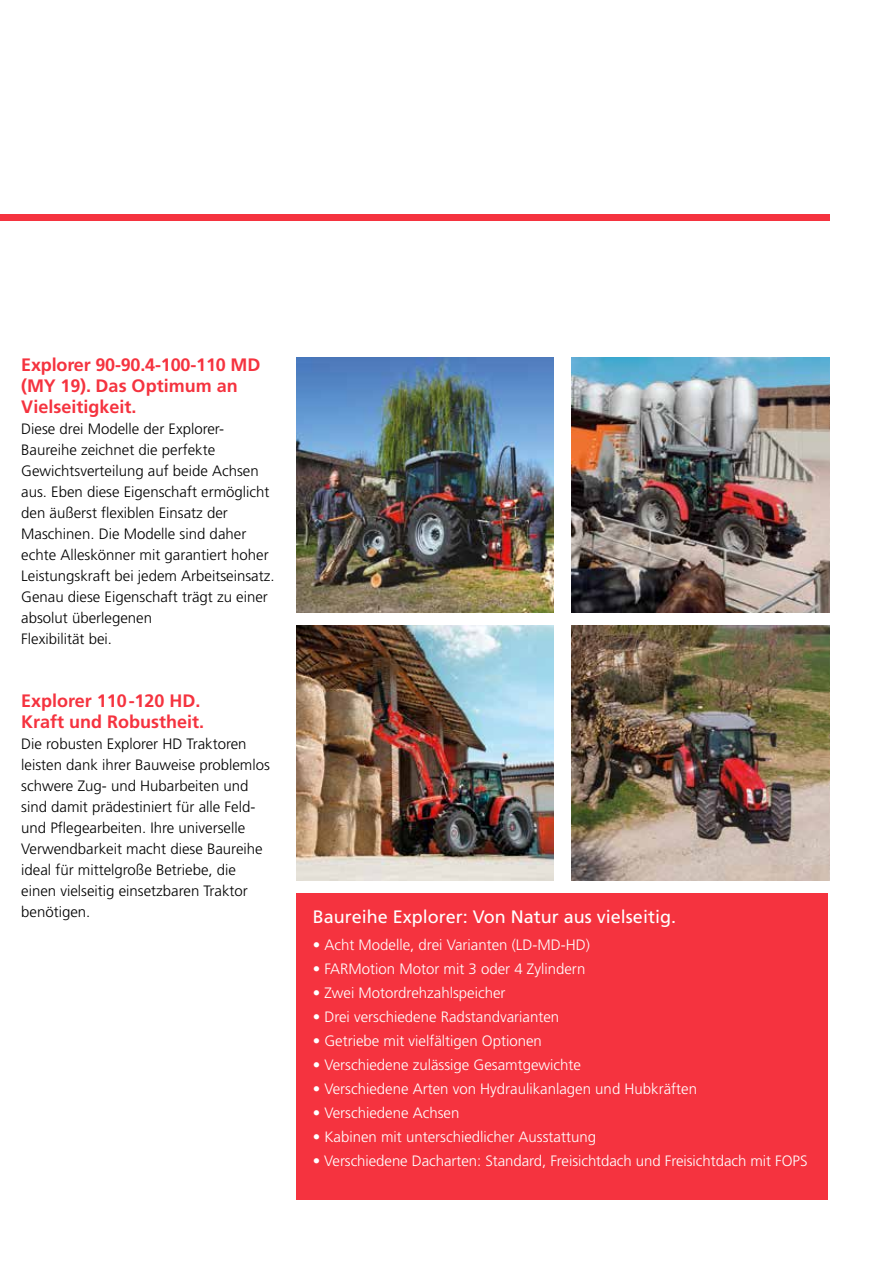
<style>
.page{position:relative;width:893px;height:1263px;background:#fff}
.page>*{position:absolute;margin:0;border:0;box-sizing:border-box;transform-origin:0 0}
.t1{font:700 18px/21px "Frutiger LT";color:#f5333f}
.t2{font:18px "Frutiger LT";color:#fff}
.t3{font:300 15px/21px "Frutiger LT";color:#000}
.t4{font:300 15px "Frutiger LT";color:#fff}
</style>
<div class="page">
<div style="left:0;top:214px;width:829px;height:6px;background:#f5333f"></div>
<div style="left:297px;top:893px;width:531px;height:306px;background:#f5333f"></div>
<img style="left:297px;top:357px;width:257px;height:255px">
<img style="left:297px;top:625px;width:257px;height:255px">
<img style="left:572px;top:625px;width:257px;height:255px">
<img style="left:572px;top:357px;width:257px;height:255px">
<p class="t1" style="left:21px;top:354px;width:241px">Explorer 90-90.4-100-110 MD (MY 19). Das Optimum an<br>Vielseitigkeit.</p>
<p class="t3" style="left:21px;top:418px;width:255px">Diese drei Modelle der Explorer-Baureihe zeichnet die perfekte Gewichtsverteilung auf beide Achsen aus. Eben diese Eigenschaft ermöglicht den äußerst flexiblen Einsatz der Maschinen. Die Modelle sind daher echte Alleskönner mit garantiert hoher Leistungskraft bei jedem Arbeitseinsatz.<br>Genau diese Eigenschaft trägt zu einer absolut überlegenen<br>Flexibilität bei.</p>
<p class="t1" style="left:21px;top:690px;width:185px">Explorer 110-120 HD.<br>Kraft und Robustheit.</p>
<p class="t3" style="left:21px;top:733px;width:250px">Die robusten Explorer HD Traktoren leisten dank ihrer Bauweise problemlos schwere Zug- und Hubarbeiten und sind damit prädestiniert für alle Feld&shy;und Pflegearbeiten. Ihre universelle Verwendbarkeit macht diese Baureihe ideal für mittelgroße Betriebe, die einen vielseitig einsetzbaren Traktor benötigen.</p>
<p class="t2" style="left:313px;top:906px;width:365px">Baureihe Explorer: Von Natur aus vielseitig.</p>
<p class="t4" style="left:313px;top:936px;width:279px">• Acht Modelle, drei Varianten (LD-MD-HD)</p>
<p class="t4" style="left:313px;top:960px;width:274px">• FARMotion Motor mit 3 oder 4 Zylindern</p>
<p class="t4" style="left:313px;top:984px;width:194px">• Zwei Motordrehzahlspeicher</p>
<p class="t4" style="left:313px;top:1008px;width:248px">• Drei verschiedene Radstandvarianten</p>
<p class="t4" style="left:313px;top:1032px;width:231px">• Getriebe mit vielfältigen Optionen</p>
<p class="t4" style="left:313px;top:1056px;width:270px">• Verschiedene zulässige Gesamtgewichte</p>
<p class="t4" style="left:313px;top:1080px;width:386px">• Verschiedene Arten von Hydraulikanlagen und Hubkräften</p>
<p class="t4" style="left:313px;top:1104px;width:148px">• Verschiedene Achsen</p>
<p class="t4" style="left:313px;top:1128px;width:285px">• Kabinen mit unterschiedlicher Ausstattung</p>
<p class="t4" style="left:313px;top:1152px;width:496px">• Verschiedene Dacharten: Standard, Freisichtdach und Freisichtdach mit FOPS</p>
</div>
